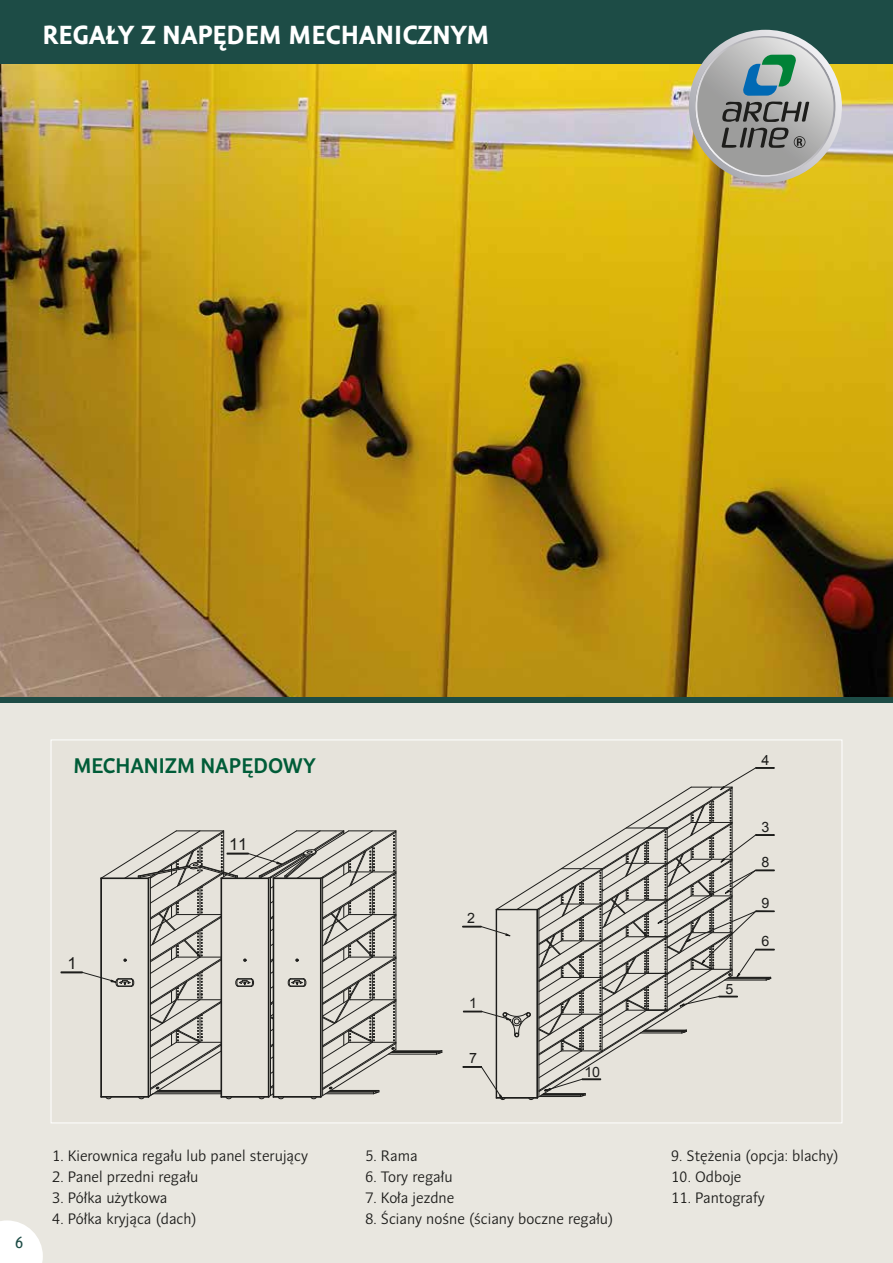
<style>
.page{position:relative;width:893px;height:1263px;background:#fff}
.page>*{position:absolute;margin:0;border:0;box-sizing:border-box;transform-origin:0 0}
.t1{font:700 27px "Amor Sans Text Pro";color:#fff}
.t2{font:700 21px "Andulka Sans";color:#005c38}
.t3{font:16.5px "Arial";color:#1d1d1b}
.t4{font:16.5px "Amor Sans Text Pro";color:#1d4c46}
.t5{font:15px "Andulka Sans";color:#1d1d1b}
.t6{font:14.25px "Arial";color:#1d1d1b}
</style>
<div class="page">
<div style="left:0;top:702px;width:893px;height:561px;background:#e9e7e0"></div>
<img style="left:0;top:64px;width:893px;height:633px">
<div style="left:0;top:697px;width:893px;height:6px;background:#1d4c46"></div>
<div style="left:0;top:0;width:893px;height:64px;background:#1d4c46"></div>
<svg style="left:0;top:1220px;width:43px;height:43px"></svg>
<svg style="left:689px;top:30px;width:153px;height:153px;background:#9ca291"></svg>
<div style="left:51px;top:739px;width:791px;height:384px;background:#e6e3db;border:1px solid #fff"></div>
<hr style="left:396px;top:831px;width:1px;height:42px;background:#1d1d1b">
<hr style="left:396px;top:916px;width:1px;height:42px;background:#1d1d1b">
<hr style="left:396px;top:958px;width:1px;height:43px;background:#1d1d1b">
<hr style="left:396px;top:1001px;width:1px;height:48px;background:#1d1d1b">
<hr style="left:396px;top:873px;width:1px;height:43px;background:#1d1d1b">
<svg style="left:61px;top:830px;width:335px;height:269px"></svg>
<hr style="left:391px;top:1052px;width:45px;height:1px;background:#1d1d1b">
<hr style="left:388px;top:1054px;width:48px;height:1px;background:#1d1d1b">
<hr style="left:394px;top:1050px;width:48px;height:1px;background:#1d1d1b">
<hr style="left:392px;top:1051px;width:47px;height:1px;background:#1d1d1b">
<svg style="left:436px;top:1050px;width:7px;height:5px"></svg>
<svg style="left:462px;top:767px;width:312px;height:333px"></svg>
<h1 class="t1" style="left:43px;top:19px;width:448px">REGAŁY Z NAPĘDEM MECHANICZNYM</h1>
<h2 class="t2" style="left:73px;top:753px;width:244px">MECHANIZM NAPĘDOWY</h2>
<p class="t3" style="left:67px;top:952px;width:11px">1</p>
<p class="t3" style="left:229px;top:833px;width:20px">11</p>
<p class="t4" style="left:15px;top:1233px;width:10px">6</p>
<p class="t5" style="left:52px;top:1147px;width:258px">1. Kierownica regału lub panel sterujący</p>
<p class="t5" style="left:52px;top:1168px;width:148px">2. Panel przedni regału</p>
<p class="t5" style="left:52px;top:1189px;width:117px">3. Półka użytkowa</p>
<p class="t5" style="left:52px;top:1210px;width:146px">4. Półka kryjąca (dach)</p>
<p class="t6" style="left:467px;top:909px;width:9px">2</p>
<p class="t6" style="left:469px;top:994px;width:9px">1</p>
<p class="t6" style="left:469px;top:1049px;width:9px">7</p>
<p class="t6" style="left:584px;top:1062px;width:17px">10</p>
<p class="t5" style="left:365px;top:1147px;width:54px">5. Rama</p>
<p class="t5" style="left:365px;top:1168px;width:89px">6. Tory regału</p>
<p class="t5" style="left:365px;top:1189px;width:91px">7. Koła jezdne</p>
<p class="t5" style="left:365px;top:1210px;width:250px">8. Ściany nośne (ściany boczne regału)</p>
<p class="t6" style="left:761px;top:750px;width:9px">4</p>
<p class="t6" style="left:761px;top:818px;width:9px">3</p>
<p class="t6" style="left:761px;top:853px;width:9px">8</p>
<p class="t6" style="left:761px;top:894px;width:9px">9</p>
<p class="t6" style="left:725px;top:979px;width:9px">5</p>
<p class="t6" style="left:761px;top:932px;width:9px">6</p>
<p class="t5" style="left:671px;top:1147px;width:169px">9. Stężenia (opcja: blachy)</p>
<p class="t5" style="left:671px;top:1168px;width:72px">10. Odboje</p>
<p class="t5" style="left:671px;top:1189px;width:95px">11. Pantografy</p>
</div>
